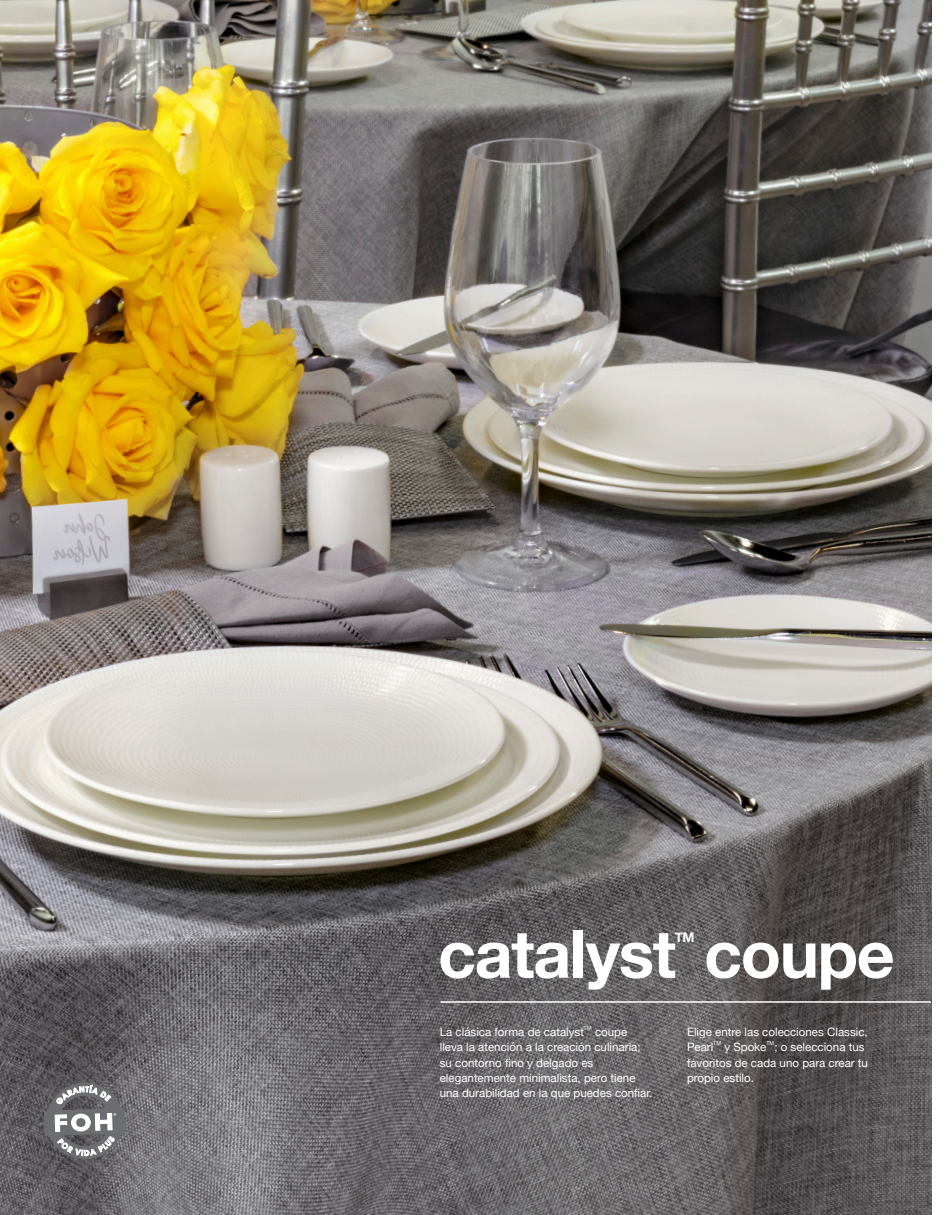
<style>
.page{position:relative;width:945px;height:1215px;background:#fff}
.page>*{position:absolute;margin:0;border:0;box-sizing:border-box;transform-origin:0 0}
.t1{font:700 66.15px "Helvetica Neue";letter-spacing:-.02em;color:#fff}
.t2{font:700 13.35px "Helvetica Neue";color:#fff}
.t3{font:11.55px/15.1px "Helvetica Neue";color:#fff}
.t4{font:5.4px "Helvetica Neue";color:#fff}
</style>
<div class="page">
<img style="left:0;top:0;width:932px;height:1215px">
<hr style="left:441px;top:1001px;width:490px;height:2px;background:#fff">
<svg style="left:44px;top:1081px;width:81px;height:79px;background:#737376"></svg>
<p class="t1" style="left:438px;top:902px;width:458px">catalyst coupe</p>
<p class="t2" style="left:675px;top:926px;width:21px">TM</p>
<p class="t3" style="left:440px;top:1025px;width:146px">La clásica forma de catalyst</p>
<p class="t4" style="left:584px;top:1024px;width:9px">TM</p>
<p class="t3" style="left:440px;top:1025px;width:214px;text-indent:155px">coupe lleva la atención a la creación culinaria; su contorno fino y delgado es elegantemente minimalista, pero tiene una durabilidad en la que puedes confiar.</p>
<p class="t3" style="left:687px;top:1025px;width:182px">Elige entre las colecciones Classic,<br>Pearl</p>
<p class="t4" style="left:713px;top:1040px;width:9px">TM</p>
<p class="t3" style="left:724px;top:1040px;width:44px">y Spoke</p>
<p class="t4" style="left:767px;top:1040px;width:9px">TM</p>
<p class="t3" style="left:687px;top:1040px;width:182px;text-indent:87px">; o selecciona tus favoritos de cada uno para crear tu propio estilo.</p>
</div>
